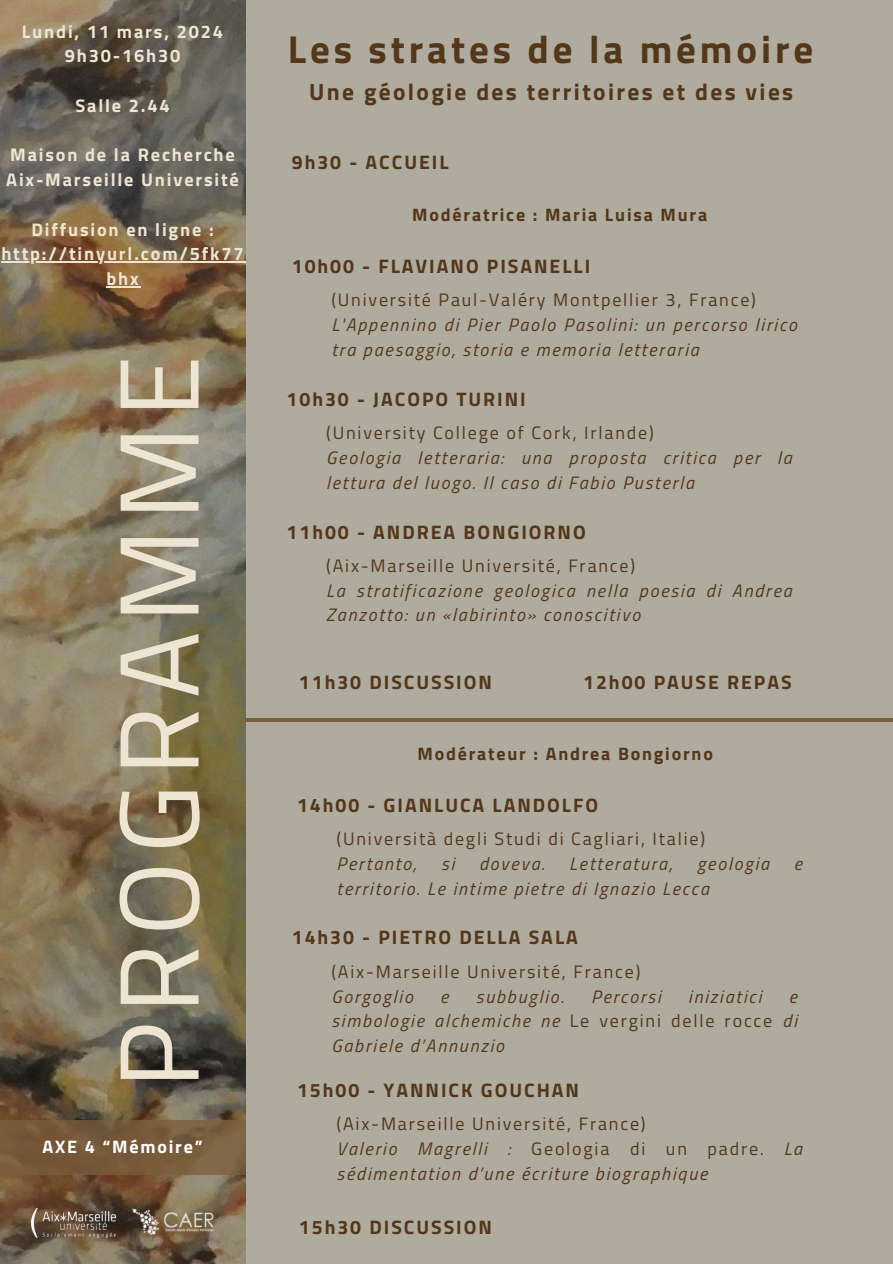
<style>
.page{position:relative;width:893px;height:1264px;background:#fff}
.page>*{position:absolute;margin:0;border:0;box-sizing:border-box;transform-origin:0 0}
.t1{font:112.5px "Titillium Web";letter-spacing:.075em;color:#ede5d2}
.t2{font:700 38.85px "Titillium Web";letter-spacing:.1em;color:#543619}
.t3{font:700 23.4px "Titillium Web";letter-spacing:.1em;color:#543619}
.t4{font:700 19.5px "Titillium Web";letter-spacing:.1em;color:#543619}
.t5{font:700 18.3px/24.8px "Titillium Web";letter-spacing:.1em;color:#ede5d2;text-align:center}
.t6{font:italic 18px/24.8px "Titillium Web";letter-spacing:.1em;color:#543619}
.t7{font:18px "Titillium Web";letter-spacing:.1em;color:#543619}
.t8{font:700 18px "Titillium Web";letter-spacing:.1em;color:#543619}
.t9{font:700 18px "Titillium Web";letter-spacing:.1em;color:#fff}
.s1{font-style:normal}
</style>
<div class="page">
<div style="left:0;top:0;width:892px;height:1263px;background:#afab9f"></div>
<img style="left:0;top:0;width:245px;height:1263px">
<hr style="left:245px;top:718px;width:647px;height:4px;background:#7a5f3e">
<div style="left:0;top:1120px;width:245px;height:54px;background:#7a5f3e"></div>
<img style="left:132px;top:1206px;width:82px;height:33px">
<img style="left:31px;top:1208px;width:85px;height:29px">
<hr style="left:1px;top:261px;width:244px;height:2px;background:#ede5d2">
<hr style="left:106px;top:286px;width:34px;height:1px;background:#ede5d2">
<p class="t5" style="left:22px;top:18px;width:203px">Lundi, 11 mars, 2024<br>9h30-16h30</p>
<p class="t5" style="left:75px;top:93px;width:96px">Salle 2.44</p>
<p class="t5" style="left:6px;top:142px;width:234px;text-align:left">Maison de la Recherche<br>Aix-Marseille Université</p>
<p class="t5" style="left:1px;top:216px;width:244px">Diffusion en ligne : http://tinyurl.com/5fk77 bhx</p>
<h1 class="t1" style="left:71px;top:1088px;width:734px;rotate:-90deg">PROGRAMME</h1>
<p class="t9" style="left:43px;top:1132px;width:161px">AXE 4 “Mémoire”</p>
<h2 class="t2" style="left:288px;top:19px;width:527px">Les strates de la mémoire</h2>
<p class="t3" style="left:309px;top:74px;width:485px">Une géologie des territoires et des vies</p>
<p class="t4" style="left:292px;top:147px;width:158px">9h30 - ACCUEIL</p>
<p class="t8" style="left:412px;top:200px;width:296px">Modératrice : Maria Luisa Mura</p>
<p class="t4" style="left:292px;top:251px;width:300px">10h00 - FLAVIANO PISANELLI</p>
<p class="t7" style="left:331px;top:286px;width:426px">(Université Paul-Valéry Montpellier 3, France)</p>
<p class="t6" style="left:331px;top:312px;width:467px">L'Appennino di Pier Paolo Pasolini: un percorso lirico tra paesaggio, storia e memoria letteraria</p>
<p class="t4" style="left:286px;top:384px;width:241px">10h30 - JACOPO TURINI</p>
<p class="t7" style="left:326px;top:419px;width:329px">(University College of Cork, Irlande)</p>
<p class="t6" style="left:326px;top:445px;width:467px">Geologia letteraria: una proposta critica per la lettura del luogo. Il caso di Fabio Pusterla</p>
<p class="t4" style="left:286px;top:516px;width:301px">11h00 - ANDREA BONGIORNO</p>
<p class="t7" style="left:326px;top:551px;width:310px">(Aix-Marseille Université, France)</p>
<p class="t6" style="left:326px;top:577px;width:467px">La stratificazione geologica nella poesia di Andrea<br>Zanzotto: un «labirinto» conoscitivo</p>
<p class="t4" style="left:299px;top:667px;width:194px">11h30 DISCUSSION</p>
<p class="t4" style="left:583px;top:667px;width:210px">12h00 PAUSE REPAS</p>
<p class="t8" style="left:417px;top:739px;width:297px">Modérateur : Andrea Bongiorno</p>
<p class="t4" style="left:297px;top:789px;width:302px">14h00 - GIANLUCA LANDOLFO</p>
<p class="t7" style="left:336px;top:824px;width:370px">(Università degli Studi di Cagliari, Italie)</p>
<p class="t6" style="left:336px;top:850px;width:81px">Pertanto,</p>
<p class="t6" style="left:441px;top:850px;width:15px">si</p>
<p class="t6" style="left:479px;top:850px;width:67px">doveva.</p>
<p class="t6" style="left:569px;top:850px;width:105px">Letteratura,</p>
<p class="t6" style="left:697px;top:850px;width:74px">geologia</p>
<p class="t6" style="left:794px;top:850px;width:10px">e</p>
<p class="t6" style="left:336px;top:875px;width:374px">territorio. Le intime pietre di Ignazio Lecca</p>
<p class="t4" style="left:292px;top:922px;width:287px">14h30 - PIETRO DELLA SALA</p>
<p class="t7" style="left:331px;top:957px;width:310px">(Aix-Marseille Université, France)</p>
<p class="t6" style="left:331px;top:983px;width:83px">Gorgoglio</p>
<p class="t6" style="left:440px;top:983px;width:10px">e</p>
<p class="t6" style="left:476px;top:983px;width:89px">subbuglio.</p>
<p class="t6" style="left:591px;top:983px;width:71px">Percorsi</p>
<p class="t6" style="left:688px;top:983px;width:75px">iniziatici</p>
<p class="t6" style="left:331px;top:983px;width:467px;text-align:justify;text-indent:457px">e simbologie alchemiche ne <span class="s1">Le vergini delle rocce</span> di Gabriele d’Annunzio</p>
<p class="t4" style="left:297px;top:1074px;width:283px">15h00 - YANNICK GOUCHAN</p>
<p class="t6" style="left:336px;top:1110px;width:467px"><span class="s1">(Aix-Marseille Université, France)<br></span>Valerio Magrelli : <span class="s1">Geologia di un padre</span>. La sédimentation d’une écriture biographique</p>
<p class="t4" style="left:299px;top:1211px;width:194px">15h30 DISCUSSION</p>
</div>
